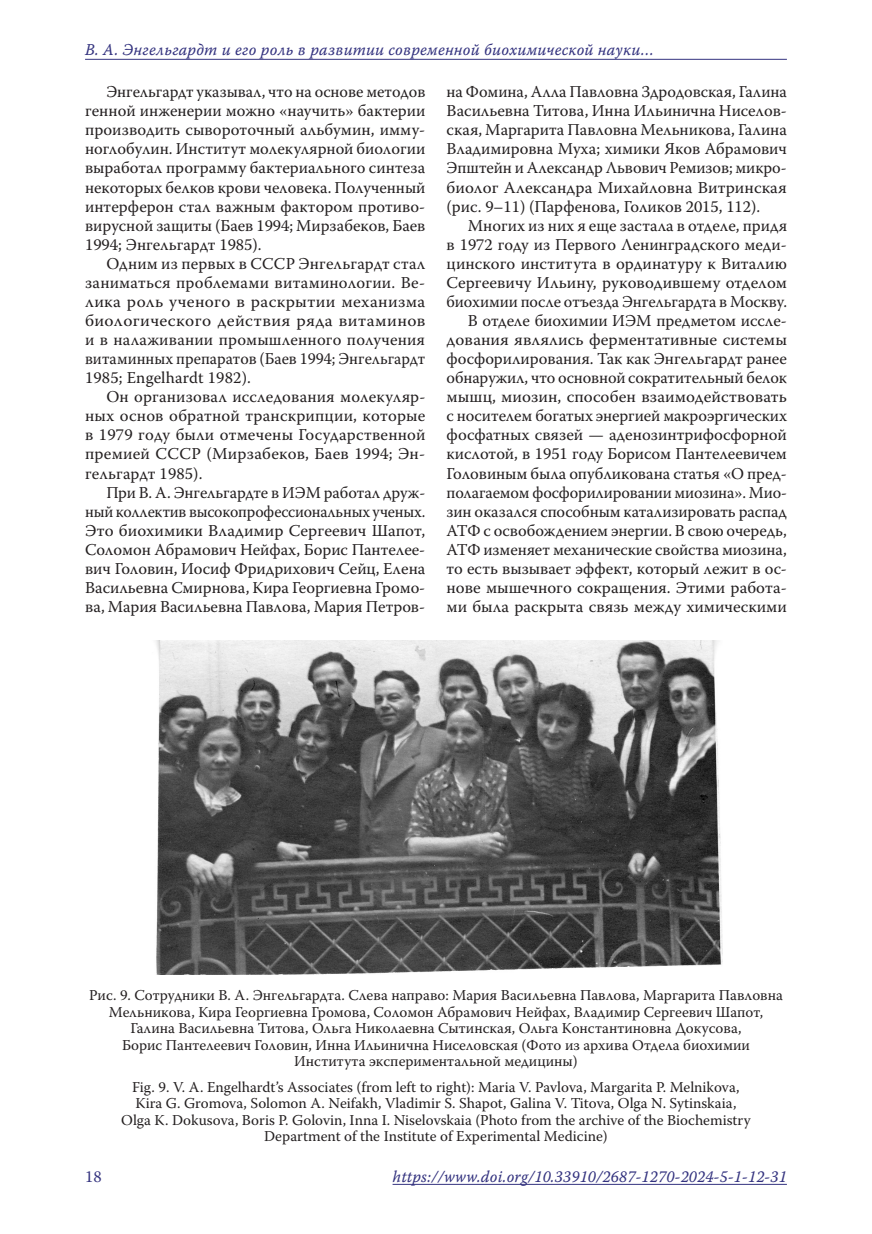
<style>
.page{position:relative;width:872px;height:1234px;background:#fff}
.page>*{position:absolute;margin:0;border:0;box-sizing:border-box;transform-origin:0 0}
.Body{font:16.5px/19px "Warnock Pro";color:#231f20;text-align:justify}
.t1{font:16.5px "Warnock Pro It Capt";letter-spacing:.01em;color:#34337f;scale:.95 1}
.t2{font:16.5px "Warnock Pro";color:#34337f}
.RIS{font:15px/16.5px "Warnock Pro";color:#231f20;text-align:center}
</style>
<div class="page">
<hr style="left:392px;top:1183px;width:395px;height:1px;background:#34337f">
<hr style="left:85px;top:59px;width:702px;height:1px;background:#34337f">
<img style="left:156px;top:640px;width:566px;height:334px">
<p class="t1" style="left:85px;top:39px;width:600px">В. А. Энгельгардт и его роль в развитии современной биохимической науки…</p>
<p class="Body" style="left:85px;top:82px;width:342px;text-indent:21px">Энгельгардт указывал, что на основе методов генной инженерии можно «научить» бактерии производить сывороточный альбумин, имму&shy;ноглобулин. Институт молекулярной биологии выработал программу бактериального синтеза некоторых белков крови человека. Полученный интерферон стал важным фактором противо&shy;вирусной защиты (Баев 1994; Мирзабеков, Баев 1994; Энгельгардт 1985).</p>
<p class="Body" style="left:85px;top:253px;width:342px;text-indent:21px">Одним из первых в СССР Энгельгардт стал заниматься проблемами витаминологии. Ве&shy;лика роль ученого в раскрытии механизма биологического действия ряда витаминов и в налаживании промышленного получения витаминных препаратов (Баев 1994; Энгельгардт 1985; Engelhardt 1982).</p>
<p class="Body" style="left:85px;top:387px;width:342px;text-indent:21px">Он организовал исследования молекуляр&shy;ных основ обратной транскрипции, которые в 1979 году были отмечены Государственной премией СССР (Мирзабеков, Баев 1994; Эн&shy;гельгардт 1985).</p>
<p class="Body" style="left:85px;top:482px;width:342px;text-indent:21px">При В. А. Энгельгардте в ИЭМ работал друж&shy;ный коллектив высокопрофессиональных ученых.<br>Это биохимики Владимир Сергеевич Шапот, Соломон Абрамович Нейфах, Борис Пантелее&shy;вич Головин, Иосиф Фридрихович Сейц, Елена Васильевна Смирнова, Кира Георгиевна Громо&shy;ва, Мария Васильевна Павлова, Мария Петров-</p>
<p class="Body" style="left:446px;top:82px;width:342px">на Фомина, Алла Павловна Здродовская, Галина Васильевна Титова, Инна Ильинична Ниселов&shy;ская, Маргарита Павловна Мельникова, Галина Владимировна Муха; химики Яков Абрамович Эпштейн и Александр Львович Ремизов; микро&shy;биолог Александра Михайловна Витринская (рис. 9–11) (Парфенова, Голиков 2015, 112).</p>
<p class="Body" style="left:446px;top:215px;width:342px;text-indent:21px">Многих из них я еще застала в отделе, придя в 1972 году из Первого Ленинградского меди&shy;цинского института в ординатуру к Виталию Сергеевичу Ильину, руководившему отделом биохимии после отъезда Энгельгардта в Москву.</p>
<p class="Body" style="left:446px;top:311px;width:342px;text-indent:21px">В отделе биохимии ИЭМ предметом иссле&shy;дования являлись ферментативные системы фосфорилирования. Так как Энгельгардт ранее обнаружил, что основной сократительный белок мышц, миозин, способен взаимодействовать с носителем богатых энергией макроэргических фосфатных связей — аденозинтрифосфорной кислотой, в 1951 году Борисом Пантелеевичем Головиным была опубликована статья «О пред&shy;полагаемом фосфорилировании миозина». Мио&shy;зин оказался способным катализировать распад АТФ с освобождением энергии. В свою очередь, АТФ изменяет механические свойства миозина, то есть вызывает эффект, который лежит в ос&shy;нове мышечного сокращения. Этими работа&shy;ми была раскрыта связь между химическими</p>
<p class="RIS" style="left:89px;top:986px;width:695px">Рис. 9. Сотрудники В. А. Энгельгардта. Слева направо: Мария Васильевна Павлова, Маргарита Павловна Мельникова, Кира Георгиевна Громова, Соломон Абрамович Нейфах, Владимир Сергеевич Шапот, Галина Васильевна Титова, Ольга Николаевна Сытинская, Ольга Константиновна Докусова,<br>Борис Пантелеевич Головин, Инна Ильинична Ниселовская (Фото из архива Отдела биохимии Института экспериментальной медицины)</p>
<p class="RIS" style="left:121px;top:1078px;width:631px">Fig. 9. V. A. Engelhardt’s Associates (from left to right): Maria V. Pavlova, Margarita P. Melnikova, Kira G. Gromova, Solomon A. Neifakh, Vladimir S. Shapot, Galina V. Titova, Olga N. Sytinskaia, Olga K. Dokusova, Boris P. Golovin, Inna I. Niselovskaia (Photo from the archive of the Biochemistry Department of the Institute of Experimental Medicine)</p>
<p class="t2" style="left:85px;top:1166px;width:18px">18</p>
<p class="t1" style="left:392px;top:1166px;width:416px">https://www.doi.org/10.33910/2687-1270-2024-5-1-12-31</p>
</div>
